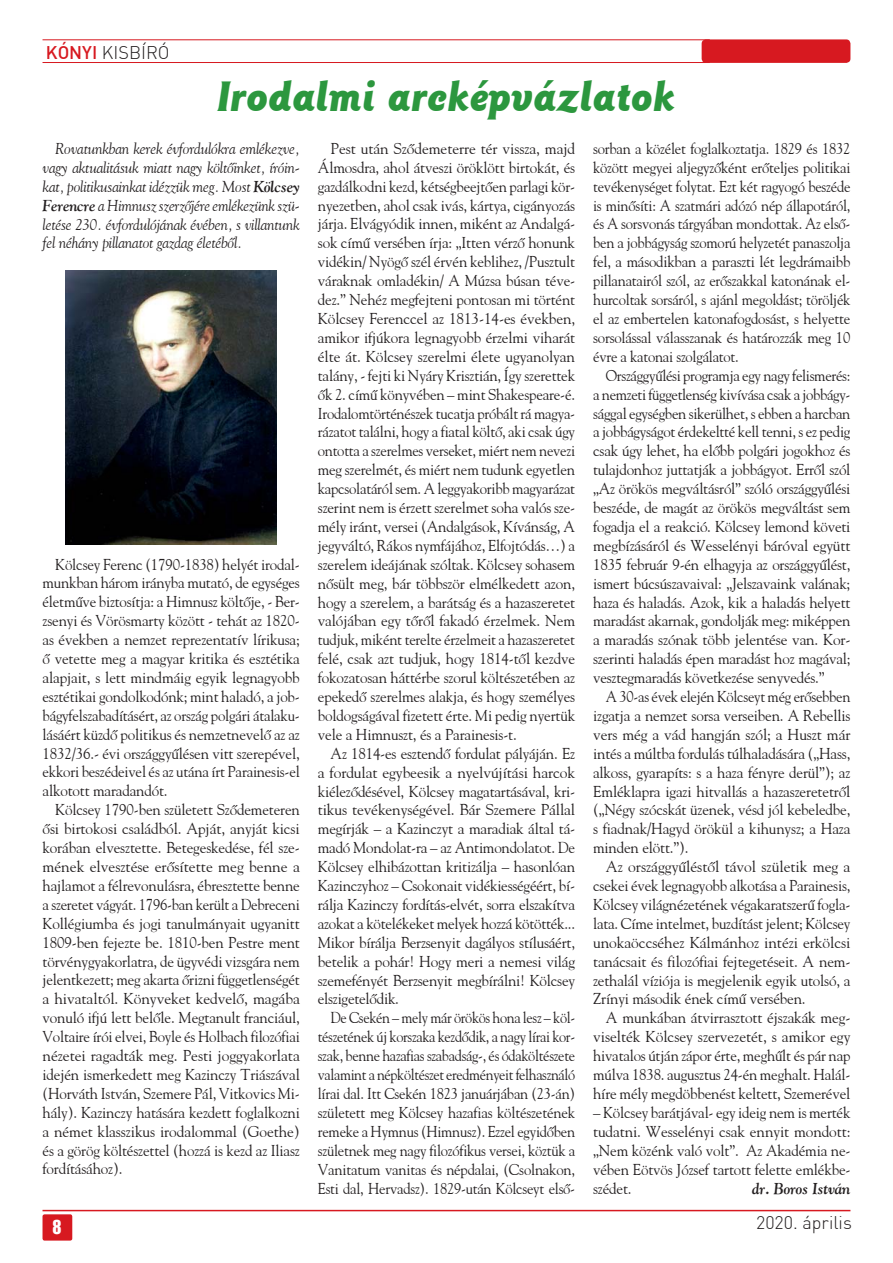
<style>
.page{position:relative;width:893px;height:1263px;background:#fff}
.page>*{position:absolute;margin:0;border:0;box-sizing:border-box;transform-origin:0 0}
.t1{font:italic 42px "Goudy Sn Blk PFL";color:#2c973e;scale:.95 1}
.t2{font:18px "Din CE Lig H";color:#231f20}
.t3{font:18px "H Helv Inserat";color:#fff}
.t4{font:15.75px/18.9px "H Goudy";letter-spacing:-.01em;color:#231f20;text-align:justify}
.t5{font:15.75px/18.9px "H Goudy";letter-spacing:-.01em;color:#231f20;text-align:justify;scale:.95 1}
.t6{font:15.75px/18.9px "H Goudy";letter-spacing:-.01em;color:#231f20;text-align:justify;scale:.92 1}
.t7{font:15.75px/18.9px "H Goudy";letter-spacing:-.01em;color:#231f20;text-align:justify;scale:.93 1}
.t8{font:15.75px/18.9px "H Goudy";letter-spacing:-.01em;color:#231f20;text-align:justify;scale:.94 1}
.t9{font:15.75px/18.9px "H Goudy";letter-spacing:-.01em;color:#231f20;text-align:justify;scale:.9 1}
.t10{font:italic 15.75px/18.9px "H Goudy";letter-spacing:-.01em;color:#231f20;text-align:justify;scale:.95 1}
.t11{font:15.75px/18.9px "H Goudy";letter-spacing:-.01em;color:#231f20;text-align:justify;scale:.96 1}
.t12{font:italic 700 15.75px "H Goudy";letter-spacing:-.01em;color:#231f20;scale:.95 1}
.s1{font-family:"Din CE Med H";color:#d71920}
.s2{font-weight:700}
</style>
<div class="page">
<hr style="left:43px;top:1210px;width:807px;height:1px;background:#d71920">
<div style="left:43px;top:1214px;width:29px;height:26px;background:#d71920;border-radius:2px"></div>
<div style="left:702px;top:39px;width:148px;height:24px;background:#d71920;border-radius:4px"></div>
<hr style="left:43px;top:62px;width:667px;height:1px;background:#d71920">
<hr style="left:43px;top:39px;width:667px;height:1px;background:#d71920">
<img style="left:65px;top:271px;width:212px;height:273px">
<p class="t2" style="left:46px;top:42px;width:125px"><span class="s1">KÓNYI</span> KISBÍRÓ</p>
<h1 class="t1" style="left:217px;top:79px;width:484px">Irodalmi arcképvázlatok</h1>
<p class="t10" style="left:43px;top:139px;width:272px;text-indent:13px">Rovatunkban kerek évfordulókra emlékezve, vagy aktualitásuk miatt nagy költőinket, íróin&shy;kat, politikusainkat idézzük meg. Most <span class="s2">Kölcsey Ferencre</span> a Himnusz szerzőjére emlékezünk szü&shy;letése 230. évfordulójának évében, s villantunk fel néhány pillanatot gazdag életéből.</p>
<p class="t4" style="left:318px;top:138px;width:259px;text-indent:13px">Pest után Sződemeterre tér vissza, majd Álmosdra, ahol átveszi öröklött birtokát, és gazdálkodni kezd, kétségbeejtően parlagi kör&shy;nyezetben, ahol csak ivás, kártya, cigányozás járja. Elvágyódik innen, miként az Andalgá&shy;sok című versében írja: „Itten vérző honunk vidékin/ Nyögő szél érvén keblihez, /Pusztult váraknak omladékin/ A Múzsa búsan téve&shy;dez.” Nehéz megfejteni pontosan mi történt Kölcsey Ferenccel az 1813-14-es években, amikor ifjúkora legnagyobb érzelmi viharát élte át. Kölcsey szerelmi élete ugyanolyan talány, - fejti ki Nyáry Krisztián, Így szerettek ők 2. című könyvében – mint Shakespeare-é.<br>Irodalomtörténészek tucatja próbált rá magya&shy;rázatot találni, hogy a fiatal költő, aki csak úgy ontotta a szerelmes verseket, miért nem nevezi meg szerelmét, és miért nem tudunk egyetlen kapcsolatáról sem. A leggyakoribb magyarázat szerint nem is érzett szerelmet soha valós sze&shy;mély iránt, versei (Andalgások, Kívánság, A jegyváltó, Rákos nymfájához, Elfojtódás…) a szerelem ideájának szóltak. Kölcsey sohasem nősült meg, bár többször elmélkedett azon, hogy a szerelem, a barátság és a hazaszeretet valójában egy tőről fakadó érzelmek. Nem tudjuk, miként terelte érzelmeit a hazaszeretet felé, csak azt tudjuk, hogy 1814-től kezdve fokozatosan háttérbe szorul költészetében az epekedő szerelmes alakja, és hogy személyes boldogságával fizetett érte. Mi pedig nyertük vele a Himnuszt, és a Parainesis-t.</p>
<p class="t5" style="left:318px;top:743px;width:272px;text-indent:13px">Az 1814-es esztendő fordulat pályáján. Ez a fordulat egybeesik a nyelvújítási harcok kiéleződésével, Kölcsey magatartásával, kri&shy;tikus tevékenységével. Bár Szemere Pállal megírják – a Kazinczyt a maradiak által tá&shy;madó Mondolat-ra – az Antimondolatot. De Kölcsey elhibázottan kritizálja – hasonlóan Kazinczyhoz – Csokonait vidékiességéért, bí&shy;rálja Kazinczy fordítás-elvét, sorra elszakítva azokat a kötelékeket melyek hozzá kötötték...<br>Mikor bírálja Berzsenyit dagályos stílusáért, betelik a pohár! Hogy meri a nemesi világ szemefényét Berzsenyit megbírálni! Kölcsey elszigetelődik.</p>
<p class="t9" style="left:318px;top:1008px;width:287px;text-indent:13px">De Csekén – mely már örökös hona lesz – köl&shy;tészetének új korszaka kezdődik, a nagy lírai kor&shy;szak, benne hazafias szabadság-, és ódaköltészete valamint a népköltészet eredményeit felhasználó lírai dal. Itt Csekén 1823 januárjában (23-án) született meg Kölcsey hazafias költészetének remeke a Hymnus (Himnusz). Ezzel egyidőben születnek meg nagy filozófikus versei, köztük a Vanitatum vanitas és népdalai, (Csolnakon, Esti dal, Hervadsz). 1829-után Kölcseyt első-</p>
<p class="t6" style="left:593px;top:138px;width:281px">sorban a közélet foglalkoztatja. 1829 és 1832 között megyei aljegyzőként erőteljes politikai tevékenységet folytat. Ezt két ragyogó beszéde is minősíti: A szatmári adózó nép állapotáról, és A sorsvonás tárgyában mondottak. Az első&shy;ben a jobbágyság szomorú helyzetét panaszolja fel, a másodikban a paraszti lét legdrámaibb pillanatairól szól, az erőszakkal katonának el&shy;hurcoltak sorsáról, s ajánl megoldást; töröljék el az embertelen katonafogdosást, s helyette sorsolással válasszanak és határozzák meg 10 évre a katonai szolgálatot.</p>
<p class="t7" style="left:593px;top:365px;width:278px;text-indent:13px">Országgyűlési programja egy nagy felismerés: a nemzeti függetlenség kivívása csak a jobbágy&shy;sággal egységben sikerülhet, s ebben a harcban a jobbágyságot érdekeltté kell tenni, s ez pedig csak úgy lehet, ha előbb polgári jogokhoz és tulajdonhoz juttatják a jobbágyot. Erről szól „Az örökös megváltásról” szóló országgyűlési beszéde, de magát az örökös megváltást sem fogadja el a reakció. Kölcsey lemond követi megbízásáról és Wesselényi báróval együtt 1835 február 9-én elhagyja az országgyűlést, ismert búcsúszavaival: „Jelszavaink valának; haza és haladás. Azok, kik a haladás helyett maradást akarnak, gondolják meg: miképpen a maradás szónak több jelentése van. Kor&shy;szerinti haladás épen maradást hoz magával; vesztegmaradás következése senyvedés.”</p>
<p class="t6" style="left:593px;top:687px;width:281px;text-indent:13px">A 30-as évek elején Kölcseyt még erősebben izgatja a nemzet sorsa verseiben. A Rebellis vers még a vád hangján szól; a Huszt már intés a múltba fordulás túlhaladására („Hass, alkoss, gyarapíts: s a haza fényre derül”); az Emléklapra igazi hitvallás a hazaszeretetről („Négy szócskát üzenek, vésd jól kebeledbe, s fiadnak/Hagyd örökül a kihunysz; a Haza minden elött.”).</p>
<p class="t4" style="left:593px;top:857px;width:259px;text-indent:13px">Az országgyűléstől távol születik meg a csekei évek legnagyobb alkotása a Parainesis, Kölcsey világnézetének végakaratszerű fogla&shy;lata. Címe intelmet, buzdítást jelent; Kölcsey unokaöccséhez Kálmánhoz intézi erkölcsi tanácsait és filozófiai fejtegetéseit. A nem&shy;zethalál víziója is megjelenik egyik utolsó, a Zrínyi második ének című versében.</p>
<p class="t11" style="left:593px;top:1008px;width:270px;text-indent:13px">A munkában átvirrasztott éjszakák meg&shy;viselték Kölcsey szervezetét, s amikor egy hivatalos útján zápor érte, meghűlt és pár nap múlva 1838. augusztus 24-én meghalt. Halál&shy;híre mély megdöbbenést keltett, Szemerével</p>
<p class="t8" style="left:593px;top:1102px;width:275px">– Kölcsey barátjával- egy ideig nem is merték tudatni. Wesselényi csak ennyit mondott: „Nem közénk való volt”. Az Akadémia ne&shy;vében Eötvös József tartott felette emlékbe&shy;szédet.</p>
<p class="t8" style="left:43px;top:554px;width:275px;text-indent:13px">Kölcsey Ferenc (1790-1838) helyét irodal&shy;munkban három irányba mutató, de egységes életműve biztosítja: a Himnusz költője, - Ber&shy;zsenyi és Vörösmarty között - tehát az 1820- as években a nemzet reprezentatív lírikusa; ő vetette meg a magyar kritika és esztétika alapjait, s lett mindmáig egyik legnagyobb esztétikai gondolkodónk; mint haladó, a job&shy;bágyfelszabadításért, az ország polgári átalaku&shy;lásáért küzdő politikus és nemzetnevelő az az 1832/36.- évi országgyűlésen vitt szerepével, ekkori beszédeivel és az utána írt Parainesis-el alkotott maradandót.</p>
<p class="t5" style="left:43px;top:800px;width:272px;text-indent:13px">Kölcsey 1790-ben született Sződemeteren ősi birtokosi családból. Apját, anyját kicsi korában elvesztette. Betegeskedése, fél sze&shy;mének elvesztése erősítette meg benne a hajlamot a félrevonulásra, ébresztette benne a szeretet vágyát. 1796-ban került a Debreceni Kollégiumba és jogi tanulmányait ugyanitt 1809-ben fejezte be. 1810-ben Pestre ment törvénygyakorlatra, de ügyvédi vizsgára nem jelentkezett; meg akarta őrizni függetlenségét a hivataltól. Könyveket kedvelő, magába vonuló ifjú lett belőle. Megtanult franciául, Voltaire írói elvei, Boyle és Holbach filozófiai nézetei ragadták meg. Pesti joggyakorlata idején ismerkedett meg Kazinczy Triászával (Horváth István, Szemere Pál, Vitkovics Mi&shy;hály). Kazinczy hatására kezdett foglalkozni a német klasszikus irodalommal (Goethe) és a görög költészettel (hozzá is kezd az Iliasz fordításához).</p>
<p class="t12" style="left:752px;top:1178px;width:105px">dr. Boros István</p>
<p class="t3" style="left:52px;top:1216px;width:10px">8</p>
<p class="t2" style="left:756px;top:1212px;width:97px">2020. április</p>
</div>
